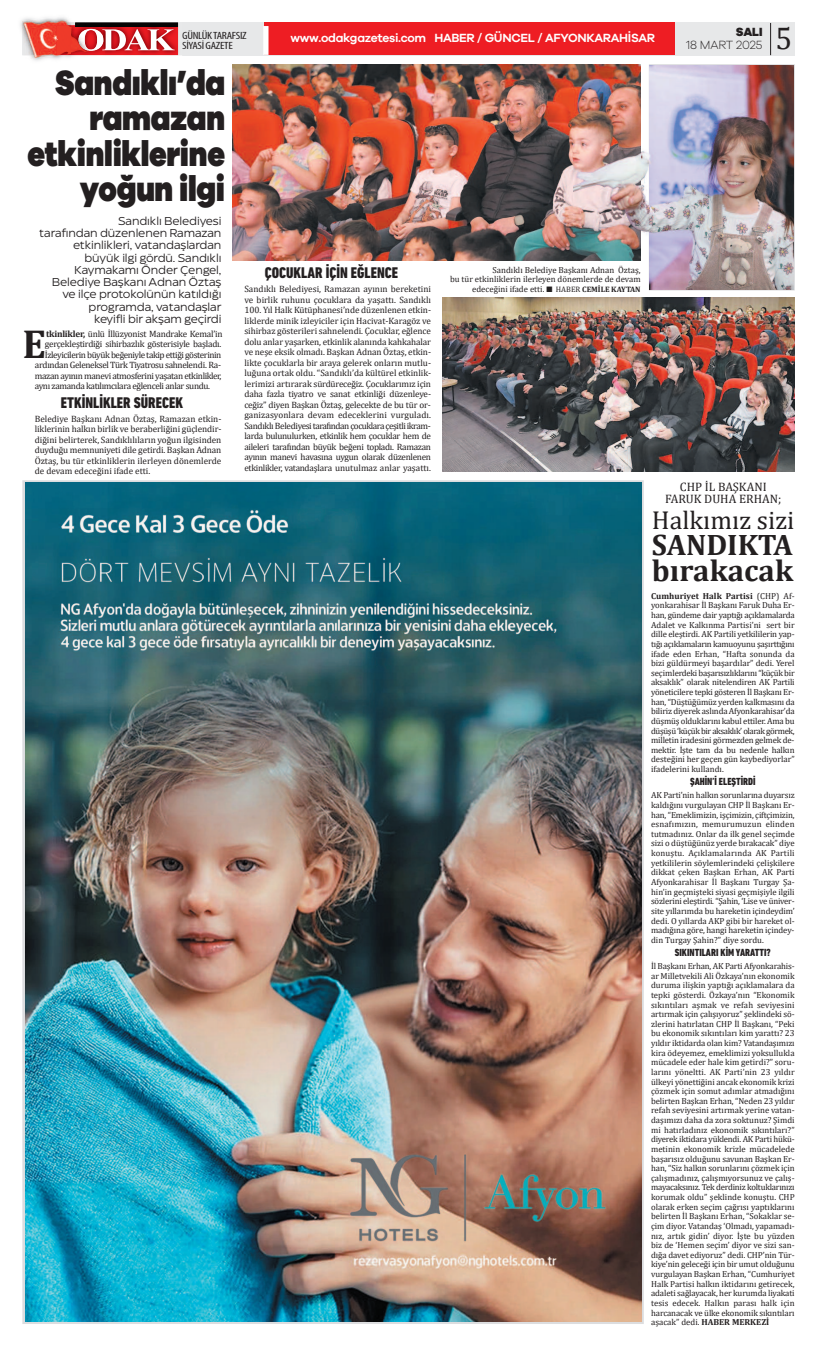
<style>
.page{position:relative;width:817px;height:1347px;background:#fff}
.page>*{position:absolute;margin:0;border:0;box-sizing:border-box;transform-origin:0 0}
.t1{font:700 40.69px "Cambria";color:#231f20}
.t2{font:900 36.05px/35.4px "Galano Grotesque";letter-spacing:-.01em;color:#231f20;text-align:right;scale:.84 1}
.t3{font:31.5px "Cambria";color:#231f20}
.t4{font:700 30.62px "Cambria";color:#231f20}
.t5{font:700 29.75px "Cambria";color:#231f20}
.t6{font:25.99px "Cambria";color:#231f20}
.t7{font:800 condensed 15.75px "DIN Next LT Pro";color:#231f20}
.t8{font:600 12.25px "Galano Grotesque";letter-spacing:-.025em;color:#fff}
.t9{font:12.25px/12.2px "Cambria";color:#231f20;text-align:center}
.t10{font:300 12.25px "Galano Grotesque";letter-spacing:-.01em;color:#231f20}
.t11{font:800 12.25px "Galano Grotesque";color:#231f20}
.t12{font:11.38px/12.2px "Eastman Roman Trial";letter-spacing:-.01em;color:#231f20;text-align:right}
.t13{font:800 condensed 10.5px "DIN Next LT Pro";color:#231f20}
.t14{font:condensed 10.5px/10.5px "Myriad Pro";letter-spacing:-.025em;color:#231f20;scale:1.19 1}
.t15{font:9.19px/10.5px "Cambria";letter-spacing:-.04em;color:#231f20;text-align:justify}
.t16{font:8.75px/9.6px "Cambria";color:#231f20;text-align:justify}
.s1{font-weight:700}
.s2{font-size:7.88px}
.s3{font-weight:700;font-size:7.88px}
</style>
<div class="page">
<div style="left:22px;top:22px;width:772px;height:33px;background:#e7e8e9"></div>
<img style="left:105px;top:55px;width:74px;height:1px">
<img style="left:174px;top:22px;width:5px;height:33px">
<img style="left:174px;top:27px;width:4px;height:28px">
<img style="left:174px;top:23px;width:4px;height:4px">
<img style="left:20px;top:20px;width:51px;height:41px">
<img style="left:25px;top:55px;width:35px;height:5px">
<img style="left:22px;top:17px;width:49px;height:5px">
<img style="left:22px;top:22px;width:40px;height:33px">
<img style="left:57px;top:25px;width:5px;height:30px">
<svg style="left:62px;top:21px;width:112px;height:34px;background:#c45657"></svg>
<div style="left:264px;top:22px;width:410px;height:33px;background:#ee1d23"></div>
<div style="left:263px;top:26px;width:5px;height:29px;background:#fff"></div>
<hr style="left:769px;top:23px;width:1px;height:32px;background:#231f20">
<img style="left:25px;top:483px;width:615px;height:838px">
<img style="left:232px;top:64px;width:416px;height:196px">
<img style="left:442px;top:298px;width:352px;height:174px">
<img style="left:573px;top:260px;width:68px;height:1px">
<img style="left:573px;top:64px;width:67px;height:196px">
<img style="left:648px;top:64px;width:146px;height:226px">
<p class="t14" style="left:182px;top:31px;width:56px">GÜNLÜKTARAFSIZ<br>SİYASİGAZETE</p>
<h3 class="t8" style="left:290px;top:33px;width:366px">www.odakgazetesi.com HABER / GÜNCEL / AFYONKARAHİSAR</h3>
<h2 class="t2" style="left:27px;top:67px;width:237px">Sandıklı’da ramazan etkinliklerine yoğun ilgi</h2>
<p class="t12" style="left:39px;top:215px;width:183px">Sandıklı Belediyesi<br>tarafından düzenlenen Ramazan etkinlikleri, vatandaşlardan büyük ilgi gördü. Sandıklı<br>Kaymakamı Önder Çengel,<br>Belediye Başkanı Adnan Öztaş ve ilçe protokolünün katıldığı programda, vatandaşlar<br>keyifli bir akşam geçirdi</p>
<h1 class="t1" style="left:22px;top:319px;width:25px">E</h1>
<p class="t15" style="left:46px;top:328px;width:178px"><span class="s1">tkinlikler,</span> ünlü İllüzyonist Mandrake Kemal’in</p>
<p class="t15" style="left:45px;top:339px;width:178px">gerçekleştirdiği sihirbazlık gösterisiyle başladı.</p>
<p class="t15" style="left:45px;top:349px;width:178px">İzleyicilerin büyük beğeniyle takip ettiği gösterinin</p>
<p class="t15" style="left:35px;top:360px;width:188px">ardından Geleneksel Türk Tiyatrosu sahnelendi. Ra-</p>
<p class="t15" style="left:35px;top:370px;width:188px">mazan ayının manevi atmosferini yaşatan etkinlikler,</p>
<p class="t15" style="left:35px;top:381px;width:177px">aynı zamanda katılımcılara eğlenceli anlar sundu.</p>
<h3 class="t7" style="left:61px;top:397px;width:124px">ETKİNLİKLER SÜRECEK</h3>
<p class="t15" style="left:35px;top:413px;width:188px">Belediye Başkanı Adnan Öztaş, Ramazan etkin&shy;liklerinin halkın birlik ve beraberliğini güçlendir&shy;diğini belirterek, Sandıklılıların yoğun ilgisinden duyduğu memnuniyeti dile getirdi. Başkan Adnan Öztaş, bu tür etkinliklerin ilerleyen dönemlerde de devam edeceğini ifade etti.</p>
<h3 class="t7" style="left:264px;top:268px;width:135px">ÇOCUKLAR İÇİN EĞLENCE</h3>
<p class="t15" style="left:244px;top:284px;width:188px">Sandıklı Belediyesi, Ramazan ayının bereketini ve birlik ruhunu çocuklara da yaşattı. Sandıklı 100. Yıl Halk Kütüphanesi’nde düzenlenen etkin&shy;liklerde minik izleyiciler için Hacivat-Karagöz ve sihirbaz gösterileri sahnelendi. Çocuklar, eğlence dolu anlar yaşarken, etkinlik alanında kahkahalar ve neşe eksik olmadı. Başkan Adnan Öztaş, etkin&shy;likte çocuklarla bir araya gelerek onların mutlu&shy;luğuna ortak oldu. “Sandıklı’da kültürel etkinlik&shy;lerimizi artırarak sürdüreceğiz. Çocuklarımız için daha fazla tiyatro ve sanat etkinliği düzenleye&shy;ceğiz” diyen Başkan Öztaş, gelecekte de bu tür or&shy;ganizasyonlara devam edeceklerini vurguladı.<br>Sandıklı Belediyesitarafındançocuklaraçeşitliikram&shy;larda bulunulurken, etkinlik hem çocuklar hem de aileleri tarafından büyük beğeni topladı. Ramazan ayının manevi havasına uygun olarak düzenlenen etkinlikler, vatandaşlara unutulmaz anlar yaşattı.</p>
<p class="t16" style="left:450px;top:265px;width:192px;text-align:right">Sandıklı Belediye Başkanı Adnan Öztaş,<br>bu tür etkinliklerin ilerleyen dönemlerde de devam edeceğini ifade etti. ■ <span class="s2">HABER</span> <span class="s3">CEMİLE KAYTAN</span></p>
<h3 class="t11" style="left:735px;top:27px;width:28px">SALI</h3>
<h3 class="t10" style="left:685px;top:41px;width:78px">18 MART 2025</h3>
<h3 class="t3" style="left:775px;top:19px;width:18px">5</h3>
<h3 class="t9" style="left:664px;top:480px;width:118px">CHP İL BAŞKANI<br>FARUK DUHA ERHAN;</h3>
<h3 class="t6" style="left:651px;top:504px;width:144px">Halkımız sizi</h3>
<h3 class="t5" style="left:651px;top:527px;width:143px">SANDIKTA</h3>
<h3 class="t4" style="left:651px;top:552px;width:143px">bırakacak</h3>
<p class="t16" style="left:650px;top:591px;width:145px"><span class="s1">Cumhuriyet Halk Partisi</span> (CHP) Af&shy;yonkarahisar İl Başkanı Faruk Duha Er&shy;han, gündeme dair yaptığı açıklamalarda Adalet ve Kalkınma Partisi’ni sert bir dille eleştirdi. AK Partili yetkililerin yap&shy;tığı açıklamaların kamuoyunu şaşırttığını ifade eden Erhan, “Hafta sonunda da bizi güldürmeyi başardılar” dedi. Yerel seçimlerdeki başarısızlıklarını “küçük bir aksaklık” olarak nitelendiren AK Partili yöneticilere tepki gösteren İl Başkanı Er&shy;han, “Düştüğümüz yerden kalkmasını da biliriz diyerek aslında Afyonkarahisar’da düşmüş olduklarını kabul ettiler. Ama bu düşüşü ‘küçük bir aksaklık’ olarak görmek, milletin iradesini görmezden gelmek de&shy;mektir. İşte tam da bu nedenle halkın desteğini her geçen gün kaybediyorlar” ifadelerini kullandı.</p>
<p class="t13" style="left:689px;top:778px;width:67px">ŞAHİN’İ ELEŞTİRDİ</p>
<p class="t16" style="left:650px;top:790px;width:145px">AK Parti’nin halkın sorunlarına duyarsız kaldığını vurgulayan CHP İl Başkanı Er&shy;han, “Emeklimizin, işçimizin, çiftçimizin, esnafımızın, memurumuzun elinden tutmadınız. Onlar da ilk genel seçimde sizi o düştüğünüz yerde bırakacak” diye konuştu. Açıklamalarında AK Partili yetkililerin söylemlerindeki çelişkilere dikkat çeken Başkan Erhan, AK Parti Afyonkarahisar İl Başkanı Turgay Şa&shy;hin’in geçmişteki siyasi geçmişiyle ilgili sözlerini eleştirdi. “Şahin, ‘Lise ve üniver&shy;site yıllarımda bu hareketin içindeydim’ dedi. O yıllarda AKP gibi bir hareket ol&shy;madığına göre, hangi hareketin içindey&shy;din Turgay Şahin?” diye sordu.</p>
<p class="t13" style="left:674px;top:949px;width:97px">SIKINTILARI KİM YARATTI?</p>
<p class="t16" style="left:650px;top:961px;width:145px">İl Başkanı Erhan, AK Parti Afyonkarahis&shy;ar Milletvekili Ali Özkaya’nın ekonomik duruma ilişkin yaptığı açıklamalara da tepki gösterdi. Özkaya’nın “Ekonomik sıkıntıları aşmak ve refah seviyesini artırmak için çalışıyoruz” şeklindeki sö&shy;zlerini hatırlatan CHP İl Başkanı, “Peki bu ekonomik sıkıntıları kim yarattı? 23 yıldır iktidarda olan kim? Vatandaşımızı kira ödeyemez, emeklimizi yoksullukla mücadele eder hale kim getirdi?” soru&shy;larını yöneltti. AK Parti’nin 23 yıldır ülkeyi yönettiğini ancak ekonomik krizi çözmek için somut adımlar atmadığını belirten Başkan Erhan, “Neden 23 yıldır refah seviyesini artırmak yerine vatan&shy;daşımızı daha da zora soktunuz? Şimdi mi hatırladınız ekonomik sıkıntıları?” diyerek iktidara yüklendi. AK Parti hükü&shy;metinin ekonomik krizle mücadelede başarısız olduğunu savunan Başkan Er&shy;han, “Siz halkın sorunlarını çözmek için çalışmadınız, çalışmıyorsunuz ve çalış&shy;mayacaksınız. Tek derdiniz koltuklarınızı korumak oldu” şeklinde konuştu. CHP olarak erken seçim çağrısı yaptıklarını belirten İl Başkanı Erhan, “Sokaklar se&shy;çim diyor. Vatandaş ‘Olmadı, yapamadı&shy;nız, artık gidin’ diyor. İşte bu yüzden biz de ‘Hemen seçim’ diyor ve sizi san&shy;dığa davet ediyoruz” dedi. CHP’nin Tür&shy;kiye’nin geleceği için bir umut olduğunu vurgulayan Başkan Erhan, “Cumhuriyet Halk Partisi halkın iktidarını getirecek, adaleti sağlayacak, her kurumda liyakati tesis edecek. Halkın parası halk için harcanacak ve ülke ekonomik sıkıntıları aşacak” dedi. <span class="s1">HABER MERKEZİ</span></p>
</div>
